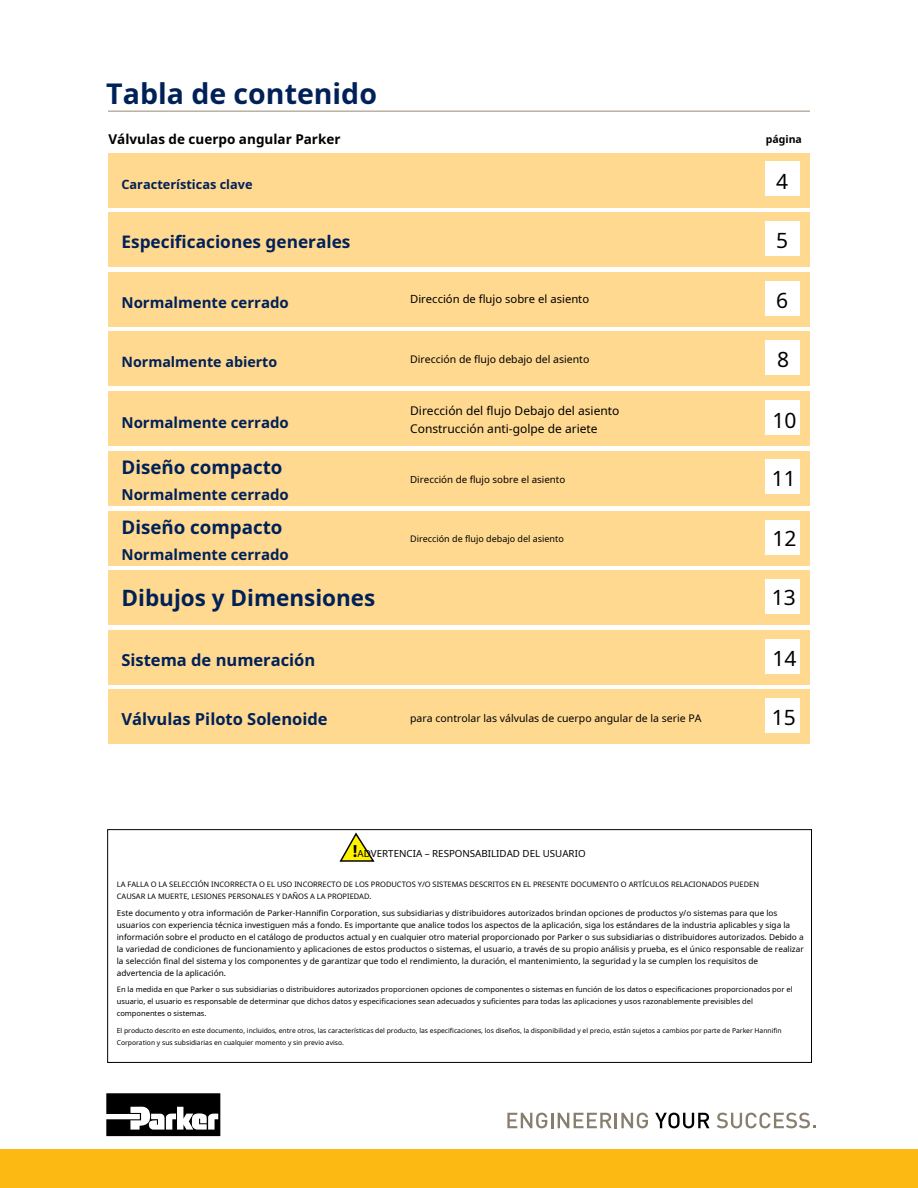
<style>
.page{position:relative;width:918px;height:1188px;background:#fff}
.page>*{position:absolute;margin:0;border:0;box-sizing:border-box;transform-origin:0 0}
.t1{font:700 28.5px "Noto Sans";color:#002157}
.t2{font:700 22.5px "Noto Sans";color:#002157}
.t3{font:21px "Noto Sans";color:#000}
.t4{font:700 18.75px "Noto Sans";color:#002157}
.t5{font:700 17.25px "Noto Sans";color:#002157}
.t6{font:700 16.5px "Noto Sans";color:#002157}
.t7{font:700 15px "Noto Sans";color:#002157}
.t8{font:700 14.25px "Noto Sans";color:#002157}
.t9{font:700 13.5px "Noto Sans";color:#000}
.t10{font:700 12.75px "Noto Sans";color:#002157}
.t11{font:12px/18px "Noto Sans";color:#000}
.t12{font:11.25px "Noto Sans";color:#000}
.t13{font:10.5px "Noto Sans";color:#000}
.t14{font:700 10.5px "Noto Sans";color:#000}
.t15{font:9.75px "Noto Sans";color:#000}
.t16{font:9px "Noto Sans";color:#000}
.t17{font:8.25px/12px "Noto Sans";color:#000}
.t18{font:7.5px/12px "Noto Sans";color:#000}
.t19{font:6.75px/12px "Noto Sans";color:#000}
.s1{font-weight:700;font-size:16.5px}
</style>
<div class="page">
<div style="left:0;top:1150px;width:918px;height:38px;background:#fdb913"></div>
<svg style="left:106px;top:1093px;width:114px;height:43px"></svg>
<hr style="left:108px;top:110px;width:702px;height:2px;background:#bbb0a3">
<div style="left:108px;top:153px;width:702px;height:55px;background:#ffd990"></div>
<div style="left:108px;top:392px;width:702px;height:54px;background:#ffd990"></div>
<div style="left:108px;top:272px;width:702px;height:55px;background:#ffd990"></div>
<div style="left:108px;top:511px;width:702px;height:55px;background:#ffd990"></div>
<div style="left:108px;top:630px;width:702px;height:55px;background:#ffd990"></div>
<div style="left:108px;top:212px;width:702px;height:55px;background:#ffd990"></div>
<div style="left:108px;top:451px;width:702px;height:55px;background:#ffd990"></div>
<div style="left:108px;top:570px;width:702px;height:55px;background:#ffd990"></div>
<div style="left:108px;top:331px;width:702px;height:55px;background:#ffd990"></div>
<div style="left:108px;top:689px;width:702px;height:55px;background:#ffd990"></div>
<div style="left:765px;top:161px;width:35px;height:35px;background:#fff"></div>
<div style="left:765px;top:400px;width:35px;height:35px;background:#fff"></div>
<div style="left:765px;top:281px;width:35px;height:35px;background:#fff"></div>
<div style="left:765px;top:520px;width:35px;height:35px;background:#fff"></div>
<div style="left:765px;top:639px;width:35px;height:35px;background:#fff"></div>
<div style="left:765px;top:221px;width:35px;height:35px;background:#fff"></div>
<div style="left:765px;top:459px;width:35px;height:35px;background:#fff"></div>
<div style="left:765px;top:579px;width:35px;height:35px;background:#fff"></div>
<div style="left:765px;top:340px;width:35px;height:35px;background:#fff"></div>
<div style="left:765px;top:698px;width:35px;height:35px;background:#fff"></div>
<svg style="left:507px;top:1113px;width:141px;height:15px"></svg>
<svg style="left:655px;top:1113px;width:55px;height:15px"></svg>
<svg style="left:717px;top:1113px;width:99px;height:15px"></svg>
<div style="left:107px;top:829px;width:705px;height:234px;border:1px solid #000"></div>
<svg style="left:339px;top:832px;width:36px;height:30px"></svg>
<h1 class="t1" style="left:106px;top:73px;width:272px">Tabla de contenido</h1>
<h3 class="t9" style="left:109px;top:130px;width:234px">Válvulas de cuerpo angular Parker</h3>
<p class="t14" style="left:766px;top:131px;width:38px">página</p>
<h3 class="t10" style="left:122px;top:175px;width:133px">Características clave</h3>
<h3 class="t3" style="left:776px;top:166px;width:14px">4</h3>
<h3 class="t5" style="left:122px;top:230px;width:231px">Especificaciones generales</h3>
<h3 class="t3" style="left:776px;top:226px;width:14px">5</h3>
<h3 class="t7" style="left:122px;top:292px;width:169px">Normalmente cerrado</h3>
<h3 class="t12" style="left:410px;top:291px;width:181px">Dirección de flujo sobre el asiento</h3>
<h3 class="t3" style="left:776px;top:286px;width:14px">6</h3>
<h3 class="t8" style="left:122px;top:352px;width:157px">Normalmente abierto</h3>
<p class="t13" style="left:410px;top:352px;width:181px">Dirección de flujo debajo del asiento</p>
<h3 class="t3" style="left:777px;top:345px;width:14px">8</h3>
<h3 class="t7" style="left:122px;top:412px;width:169px">Normalmente cerrado</h3>
<h3 class="t11" style="left:410px;top:401px;width:211px">Dirección del flujo Debajo del asiento<br>Construcción anti-golpe de ariete</h3>
<h3 class="t3" style="left:772px;top:405px;width:26px">10</h3>
<h3 class="t4" style="left:122px;top:454px;width:163px">Diseño compacto</h3>
<h3 class="t7" style="left:122px;top:484px;width:169px">Normalmente cerrado</h3>
<p class="t15" style="left:410px;top:472px;width:157px">Dirección de flujo sobre el asiento</p>
<h3 class="t3" style="left:772px;top:463px;width:26px">11</h3>
<h3 class="t4" style="left:122px;top:514px;width:163px">Diseño compacto</h3>
<h3 class="t7" style="left:122px;top:544px;width:169px">Normalmente cerrado</h3>
<p class="t16" style="left:410px;top:532px;width:155px">Dirección de flujo debajo del asiento</p>
<h3 class="t3" style="left:772px;top:524px;width:26px">12</h3>
<h2 class="t2" style="left:122px;top:582px;width:255px">Dibujos y Dimensiones</h2>
<h3 class="t3" style="left:772px;top:583px;width:26px">13</h3>
<h3 class="t6" style="left:122px;top:649px;width:195px">Sistema de numeración</h3>
<h3 class="t3" style="left:772px;top:643px;width:26px">14</h3>
<h3 class="t6" style="left:122px;top:708px;width:208px">Válvulas Piloto Solenoide</h3>
<p class="t13" style="left:410px;top:710px;width:293px">para controlar las válvulas de cuerpo angular de la serie PA</p>
<h3 class="t3" style="left:772px;top:703px;width:26px">15</h3>
<p class="t15" style="left:353px;top:847px;width:234px"><span class="s1">!</span>ADVERTENCIA – RESPONSABILIDAD DEL USUARIO</p>
<p class="t18" style="left:117px;top:879px;width:644px">LA FALLA O LA SELECCIÓN INCORRECTA O EL USO INCORRECTO DE LOS PRODUCTOS Y/O SISTEMAS DESCRITOS EN EL PRESENTE DOCUMENTO O ARTÍCULOS RELACIONADOS PUEDEN<br>CAUSAR LA MUERTE, LESIONES PERSONALES Y DAÑOS A LA PROPIEDAD.</p>
<p class="t17" style="left:117px;top:907px;width:689px">Este documento y otra información de Parker-Hannifin Corporation, sus subsidiarias y distribuidores autorizados brindan opciones de productos y/o sistemas para que los usuarios con experiencia técnica investiguen más a fondo. Es importante que analice todos los aspectos de la aplicación, siga los estándares de la industria aplicables y siga la información sobre el producto en el catálogo de productos actual y en cualquier otro material proporcionado por Parker o sus subsidiarias o distribuidores autorizados. Debido a la variedad de condiciones de funcionamiento y aplicaciones de estos productos o sistemas, el usuario, a través de su propio análisis y prueba, es el único responsable de realizar la selección final del sistema y los componentes y de garantizar que todo el rendimiento, la duración, el mantenimiento, la seguridad y la se cumplen los requisitos de advertencia de la aplicación.</p>
<p class="t18" style="left:117px;top:984px;width:677px">En la medida en que Parker o sus subsidiarias o distribuidores autorizados proporcionen opciones de componentes o sistemas en función de los datos o especificaciones proporcionados por el usuario, el usuario es responsable de determinar que dichos datos y especificaciones sean adecuados y suficientes para todas las aplicaciones y usos razonablemente previsibles del componentes o sistemas.</p>
<p class="t19" style="left:117px;top:1024px;width:666px">El producto descrito en este documento, incluidos, entre otros, las características del producto, las especificaciones, los diseños, la disponibilidad y el precio, están sujetos a cambios por parte de Parker Hannifin<br>Corporation y sus subsidiarias en cualquier momento y sin previo aviso.</p>
</div>
